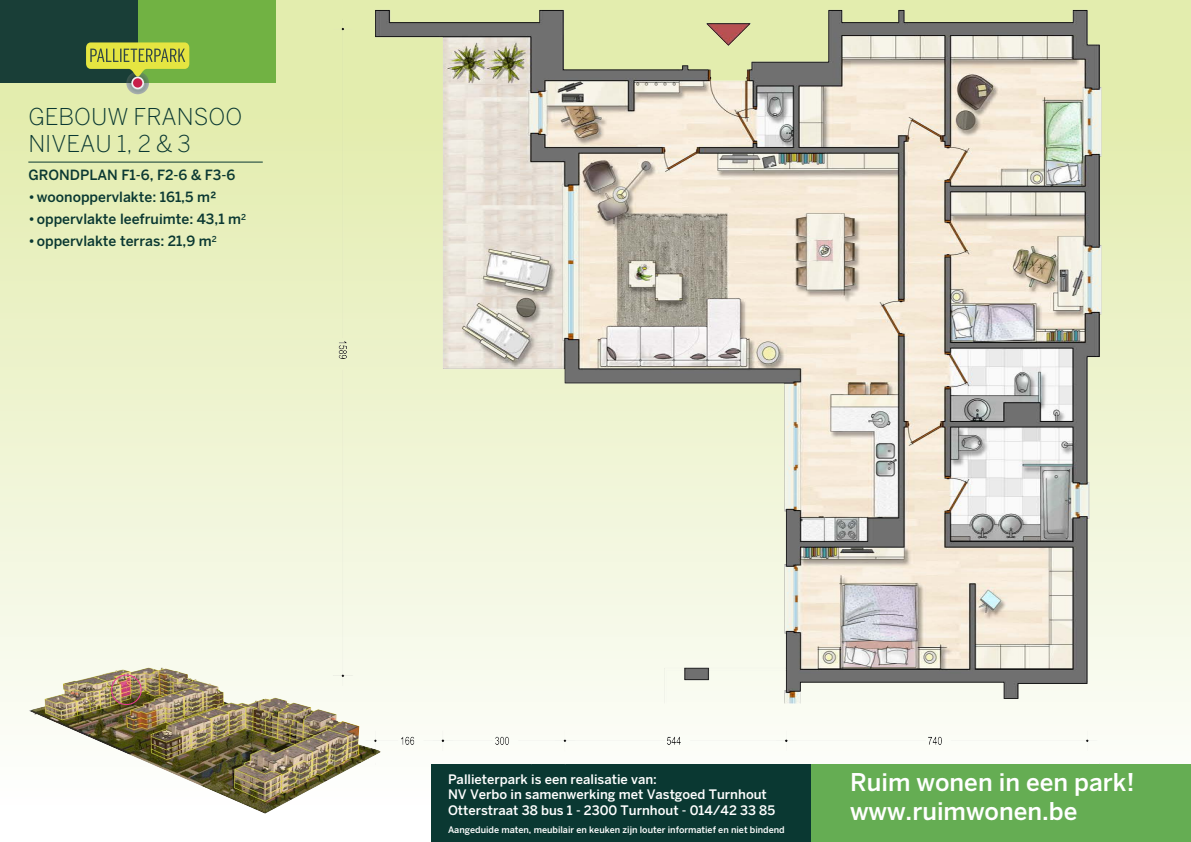
<style>
.page{position:relative;width:1191px;height:842px;background:#fff}
.page>*{position:absolute;margin:0;border:0;box-sizing:border-box;transform-origin:0 0}
.t1{font:500 24.3px/29.2px "Benton Sans";color:#fff}
.t2{font:300 23px "Benton Sans";color:#0a3832}
.t3{font:500 14px "Benton Sans";color:#0a3832}
.t4{font:500 13px/15.6px "Benton Sans";color:#fff}
.t5{font:500 9px "Benton Sans";color:#fff}
</style>
<div class="page">
<div style="left:0;top:0;width:1191px;height:842px;background:linear-gradient(to bottom,#dfeaa2,#fff)"></div>
<div style="left:431px;top:764px;width:380px;height:78px;background:#0a3832"></div>
<div style="left:811px;top:764px;width:380px;height:78px;background:#65ad53"></div>
<div style="left:0;top:0;width:138px;height:83px;background:#193e37"></div>
<div style="left:138px;top:0;width:137px;height:83px;background:#71b243"></div>
<img style="left:48px;top:9px;width:1143px;height:755px">
<hr style="left:28px;top:162px;width:235px;height:1px;background:#0a3832">
<img style="left:28px;top:667px;width:352px;height:147px">
<div style="left:111px;top:675px;width:31px;height:30px;border:1px solid #ed3896;border-radius:50%"></div>
<p class="t2" style="left:28px;top:103px;width:215px">GEBOUW FRANSOO</p>
<p class="t2" style="left:28px;top:130px;width:164px">NIVEAU 1, 2 &amp; 3</p>
<p class="t3" style="left:28px;top:167px;width:208px">GRONDPLAN F1-6, F2-6 &amp; F3-6</p>
<p class="t3" style="left:28px;top:189px;width:190px">•woonoppervlakte: 161,5 m²</p>
<p class="t3" style="left:28px;top:211px;width:219px">•oppervlakte leefruimte: 43,1 m<sup>2</sup></p>
<p class="t3" style="left:28px;top:233px;width:190px">•oppervlakte terras: 21,9 m<sup>2</sup></p>
<p class="t4" style="left:448px;top:771px;width:329px">Pallieterpark is een realisatie van:<br>NV Verbo in samenwerking met Vastgoed Turnhout<br>Otterstraat 38 bus 1 - 2300 Turnhout - 014/42 33 85</p>
<p class="t5" style="left:448px;top:824px;width:338px">Aangeduide maten, meubilair en keuken zijn louter informatief en niet bindend</p>
<h1 class="t1" style="left:850px;top:767px;width:286px">Ruim wonen in een park! www.ruimwonen.be</h1>
</div>
